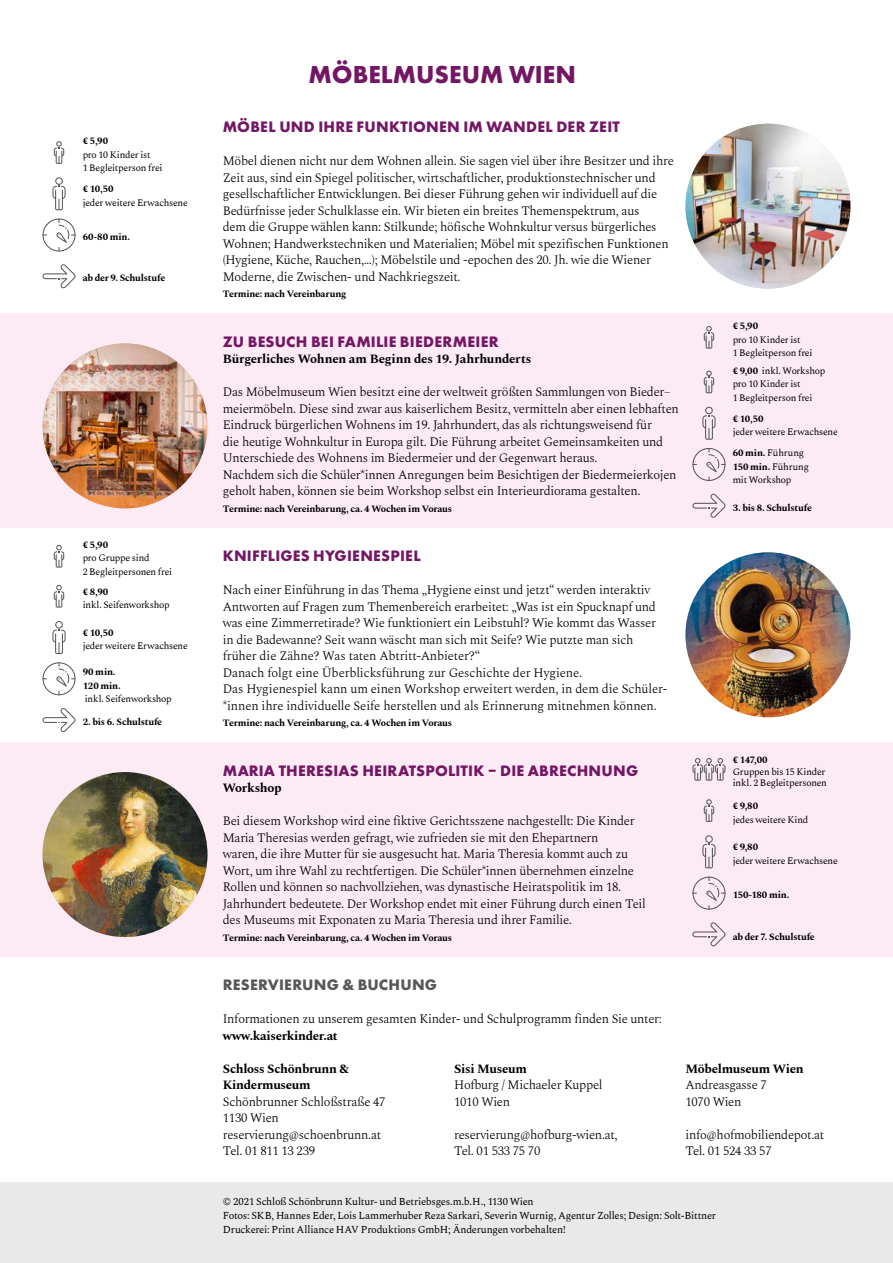
<style>
.page{position:relative;width:893px;height:1263px;background:#fff}
.page>*{position:absolute;margin:0;border:0;box-sizing:border-box;transform-origin:0 0}
.t1{font:700 25.5px "Futura PT";color:#731764}
.t2{font:700 15.75px "Futura PT";letter-spacing:.015em;color:#731764}
.t3{font:700 15.75px "Futura PT";letter-spacing:.015em;color:#575756}
.t4{font:300 12.75px/16.5px "Spectral";letter-spacing:-.025em;color:#000}
.t5{font:700 12.75px/16.5px "Spectral";letter-spacing:-.025em;color:#000}
.t6{font:10.5px/14.2px "Spectral";letter-spacing:-.025em;color:#000}
.t7{font:9.75px/13.5px "Spectral";letter-spacing:-.025em;color:#000}
.t8{font:700 9.75px/13.5px "Spectral";letter-spacing:-.025em;color:#000}
.s1{font-weight:700}
</style>
<div class="page">
<div style="left:0;top:313px;width:893px;height:215px;background:#fceaf4"></div>
<img style="left:43px;top:343px;width:164px;height:165px;border-radius:82px">
<svg style="left:702px;top:407px;width:13px;height:33px"></svg>
<svg style="left:692px;top:448px;width:33px;height:33px"></svg>
<svg style="left:692px;top:493px;width:33px;height:25px"></svg>
<svg style="left:704px;top:371px;width:10px;height:22px"></svg>
<svg style="left:704px;top:326px;width:10px;height:23px"></svg>
<img style="left:685px;top:124px;width:165px;height:165px;border-radius:82px">
<img style="left:685px;top:552px;width:165px;height:165px;border-radius:82px">
<svg style="left:52px;top:621px;width:14px;height:33px"></svg>
<svg style="left:43px;top:662px;width:33px;height:33px"></svg>
<svg style="left:43px;top:708px;width:33px;height:24px"></svg>
<svg style="left:54px;top:585px;width:10px;height:23px"></svg>
<svg style="left:54px;top:545px;width:10px;height:23px"></svg>
<div style="left:0;top:742px;width:893px;height:214px;background:#fceaf4"></div>
<img style="left:43px;top:772px;width:164px;height:165px;border-radius:82px">
<svg style="left:702px;top:835px;width:13px;height:33px"></svg>
<svg style="left:692px;top:877px;width:33px;height:33px"></svg>
<svg style="left:692px;top:922px;width:33px;height:25px"></svg>
<svg style="left:704px;top:799px;width:10px;height:23px"></svg>
<svg style="left:692px;top:758px;width:33px;height:23px"></svg>
<svg style="left:52px;top:177px;width:14px;height:33px"></svg>
<svg style="left:43px;top:219px;width:33px;height:33px"></svg>
<svg style="left:43px;top:264px;width:33px;height:25px"></svg>
<svg style="left:54px;top:141px;width:10px;height:23px"></svg>
<div style="left:0;top:1182px;width:893px;height:81px;background:#e9e9e9"></div>
<p class="t8" style="left:83px;top:133px;width:27px">€ 5,90</p>
<p class="t7" style="left:83px;top:147px;width:81px">pro 10 Kinder ist<br>1 Begleitperson frei</p>
<p class="t8" style="left:83px;top:181px;width:32px">€ 10,50</p>
<p class="t7" style="left:83px;top:195px;width:107px">jeder weitere Erwachsene</p>
<p class="t8" style="left:83px;top:229px;width:49px">60-80 min.</p>
<p class="t8" style="left:83px;top:271px;width:84px">ab der 9. Schulstufe</p>
<p class="t8" style="left:83px;top:537px;width:27px">€ 5,90</p>
<p class="t7" style="left:83px;top:551px;width:91px">pro Gruppe sind<br>2 Begleitpersonen frei</p>
<p class="t8" style="left:83px;top:584px;width:27px">€ 8,90</p>
<p class="t7" style="left:83px;top:597px;width:88px">inkl. Seifenworkshop</p>
<p class="t8" style="left:83px;top:625px;width:32px">€ 10,50</p>
<p class="t7" style="left:83px;top:639px;width:107px">jeder weitere Erwachsene</p>
<p class="t8" style="left:83px;top:664px;width:40px">90 min.<br>120 min.</p>
<p class="t7" style="left:85px;top:691px;width:88px">inkl. Seifenworkshop</p>
<p class="t8" style="left:83px;top:714px;width:81px">2. bis 6. Schulstufe</p>
<h1 class="t1" style="left:309px;top:58px;width:269px">MÖBELMUSEUM WIEN</h1>
<p class="t2" style="left:223px;top:117px;width:398px">MÖBEL UND IHRE FUNKTIONEN IM WANDEL DER ZEIT</p>
<p class="t4" style="left:223px;top:152px;width:452px">Möbel dienen nicht nur dem Wohnen allein. Sie sagen viel über ihre Besitzer und ihre Zeit aus, sind ein Spiegel politischer, wirtschaftlicher, produktionstechnischer und gesellschaftlicher Entwicklungen. Bei dieser Führung gehen wir individuell auf die Bedürfnisse jeder Schulklasse ein. Wir bieten ein breites Themenspektrum, aus<br>dem die Gruppe wählen kann: Stilkunde; höfische Wohnkultur versus bürgerliches Wohnen; Handwerkstechniken und Materialien; Möbel mit spezifischen Funktionen (Hygiene, Küche, Rauchen,…); Möbelstile und -epochen des 20. Jh. wie die Wiener Moderne, die Zwischen- und Nachkriegszeit.</p>
<p class="t8" style="left:223px;top:286px;width:125px">Termine: nach Vereinbarung</p>
<p class="t8" style="left:733px;top:318px;width:27px">€ 5,90</p>
<p class="t7" style="left:733px;top:332px;width:81px">pro 10 Kinder ist<br>1 Begleitperson frei</p>
<p class="t2" style="left:223px;top:331px;width:277px">ZU BESUCH BEI FAMILIE BIEDERMEIER</p>
<p class="t5" style="left:223px;top:350px;width:310px">Bürgerliches Wohnen am Beginn des 19. Jahrhunderts</p>
<p class="t4" style="left:223px;top:383px;width:458px">Das Möbelmuseum Wien besitzt eine der weltweit größten Sammlungen von Bieder– meiermöbeln. Diese sind zwar aus kaiserlichem Besitz, vermitteln aber einen lebhaften Eindruck bürgerlichen Wohnens im 19. Jahrhundert, das als richtungsweisend für<br>die heutige Wohnkultur in Europa gilt. Die Führung arbeitet Gemeinsamkeiten und Unterschiede des Wohnens im Biedermeier und der Gegenwart heraus.<br>Nachdem sich die Schüler*innen Anregungen beim Besichtigen der Biedermeierkojen geholt haben, können sie beim Workshop selbst ein Interieurdiorama gestalten.</p>
<p class="t8" style="left:223px;top:501px;width:231px">Termine: nach Vereinbarung, ca. 4 Wochen im Voraus</p>
<p class="t8" style="left:733px;top:500px;width:81px">3. bis 8. Schulstufe</p>
<p class="t7" style="left:733px;top:363px;width:94px"><span class="s1">€ 9,00</span> inkl. Workshop pro 10 Kinder ist<br>1 Begleitperson frei</p>
<p class="t8" style="left:733px;top:411px;width:32px">€ 10,50</p>
<p class="t7" style="left:733px;top:424px;width:107px">jeder weitere Erwachsene</p>
<p class="t7" style="left:733px;top:445px;width:78px"><span class="s1">60 min.</span> Führung<br><span class="s1">150 min.</span> Führung mit Workshop</p>
<p class="t2" style="left:223px;top:546px;width:199px">KNIFFLIGES HYGIENESPIEL</p>
<p class="t4" style="left:223px;top:581px;width:446px">Nach einer Einführung in das Thema „Hygiene einst und jetzt“ werden interaktiv Antworten auf Fragen zum Themenbereich erarbeitet: „Was ist ein Spucknapf und was eine Zimmerretirade? Wie funktioniert ein Leibstuhl? Wie kommt das Wasser in die Badewanne? Seit wann wäscht man sich mit Seife? Wie putzte man sich früher die Zähne? Was taten Abtritt-Anbieter?“<br>Danach folgt eine Überblicksführung zur Geschichte der Hygiene.<br>Das Hygienespiel kann um einen Workshop erweitert werden, in dem die Schüler-*innen ihre individuelle Seife herstellen und als Erinnerung mitnehmen können.</p>
<p class="t8" style="left:223px;top:715px;width:231px">Termine: nach Vereinbarung, ca. 4 Wochen im Voraus</p>
<p class="t8" style="left:733px;top:752px;width:37px">€ 147,00</p>
<p class="t7" style="left:733px;top:765px;width:96px;line-height:11.7px">Gruppen bis 15 Kinder inkl. 2 Begleitpersonen</p>
<p class="t2" style="left:223px;top:760px;width:417px">MARIA THERESIAS HEIRATSPOLITIK – DIE ABRECHNUNG</p>
<p class="t5" style="left:223px;top:779px;width:60px">Workshop</p>
<p class="t4" style="left:223px;top:812px;width:425px">Bei diesem Workshop wird eine fiktive Gerichtsszene nachgestellt: Die Kinder Maria Theresias werden gefragt, wie zufrieden sie mit den Ehepartnern<br>waren, die ihre Mutter für sie ausgesucht hat. Maria Theresia kommt auch zu Wort, um ihre Wahl zu rechtfertigen. Die Schüler*innen übernehmen einzelne Rollen und können so nachvollziehen, was dynastische Heiratspolitik im 18.<br>Jahrhundert bedeutete. Der Workshop endet mit einer Führung durch einen Teil des Museums mit Exponaten zu Maria Theresia und ihrer Familie.</p>
<p class="t8" style="left:223px;top:930px;width:231px">Termine: nach Vereinbarung, ca. 4 Wochen im Voraus</p>
<p class="t8" style="left:733px;top:929px;width:84px">ab der 7. Schulstufe</p>
<p class="t8" style="left:733px;top:798px;width:27px">€ 9,80</p>
<p class="t7" style="left:733px;top:812px;width:77px">jedes weitere Kind</p>
<p class="t8" style="left:733px;top:839px;width:27px">€ 9,80</p>
<p class="t7" style="left:733px;top:853px;width:107px">jeder weitere Erwachsene</p>
<p class="t8" style="left:733px;top:887px;width:58px">150-180 min.</p>
<p class="t3" style="left:223px;top:975px;width:216px">RESERVIERUNG &amp; BUCHUNG</p>
<p class="t4" style="left:223px;top:1010px;width:440px">Informationen zu unserem gesamten Kinder- und Schulprogramm finden Sie unter:</p>
<p class="t5" style="left:223px;top:1026px;width:117px">www.kaiserkinder.at</p>
<p class="t5" style="left:223px;top:1059px;width:128px">Schloss Schönbrunn &amp;<br>Kindermuseum</p>
<p class="t4" style="left:223px;top:1092px;width:164px">Schönbrunner Schloßstraße 47<br>1130 Wien reservierung@schoenbrunn.at<br>Tel. 01 811 13 239</p>
<p class="t5" style="left:454px;top:1059px;width:74px">Sisi Museum</p>
<p class="t4" style="left:454px;top:1076px;width:150px">Hofburg / Michaeler Kuppel<br>1010 Wien</p>
<p class="t4" style="left:454px;top:1125px;width:165px">reservierung@hofburg-wien.at,<br>Tel. 01 533 75 70</p>
<p class="t5" style="left:685px;top:1059px;width:120px">Möbelmuseum Wien</p>
<p class="t4" style="left:685px;top:1076px;width:83px">Andreasgasse 7<br>1070 Wien</p>
<p class="t4" style="left:685px;top:1125px;width:140px">info@hofmobiliendepot.at<br>Tel. 01 524 33 57</p>
<p class="t6" style="left:223px;top:1193px;width:495px">© 2021 Schloß Schönbrunn Kultur- und Betriebsges.m.b.H., 1130 Wien<br>Fotos: SKB, Hannes Eder, Lois Lammerhuber Reza Sarkari, Severin Wurnig, Agentur Zolles; Design: Solt-Bittner<br>Druckerei: Print Alliance HAV Produktions GmbH; Änderungen vorbehalten!</p>
</div>
